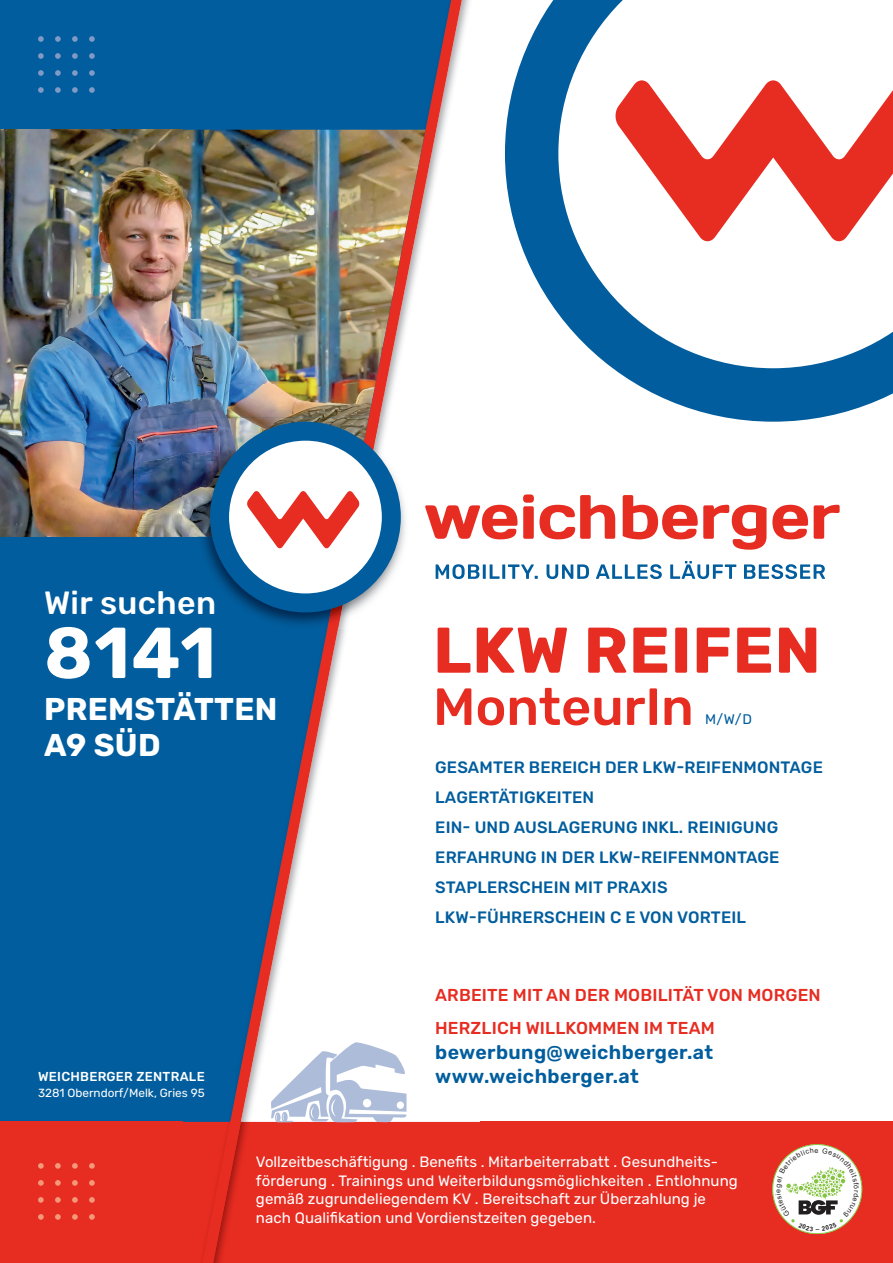
<style>
.page{position:relative;width:893px;height:1263px;background:#fff}
.page>*{position:absolute;margin:0;border:0;box-sizing:border-box;transform-origin:0 0}
.t1{font:700 72px "Rubik";color:#fff}
.t2{font:700 64.5px "Rubik";letter-spacing:.01em;color:#e72c21}
.t3{font:500 52.2px "Rubik";color:#e72c21}
.t4{font:500 32.1px "Rubik";color:#fff}
.t5{font:700 31.5px/36px "Rubik";letter-spacing:.01em;color:#fff}
.t6{font:600 19.5px/24px "Rubik";letter-spacing:.02em;color:#015d9d}
.t7{font:500 17.25px/33px "Rubik";letter-spacing:.01em;color:#e72c21}
.t8{font:500 16.5px/30px "Rubik";letter-spacing:.01em;color:#015d9d}
.t9{font:15px/18.8px "Rubik";letter-spacing:.005em;color:#fff}
.t10{font:13.95px "Rubik";color:#015d9d}
.t11{font:500 12.9px "Rubik";letter-spacing:.02em;color:#fff}
.t12{font:11.85px "Rubik";color:#fff}
.t13{font:7.2px "Arial";color:#231f20}
.t14{font:700 6.3px "Arial";color:#231f20}
</style>
<div class="page">
<div style="left:0;top:0;width:183px;height:1122px;background:#015d9d"></div>
<img style="left:0;top:130px;width:183px;height:407px">
<div style="left:0;top:1122px;width:893px;height:141px;background:#e72c21"></div>
<svg style="left:38px;top:1163px;width:6px;height:6px"></svg>
<svg style="left:55px;top:1163px;width:6px;height:6px"></svg>
<svg style="left:72px;top:1163px;width:6px;height:6px"></svg>
<svg style="left:89px;top:1163px;width:6px;height:6px"></svg>
<svg style="left:38px;top:1180px;width:6px;height:6px"></svg>
<svg style="left:55px;top:1180px;width:6px;height:6px"></svg>
<svg style="left:72px;top:1180px;width:6px;height:6px"></svg>
<svg style="left:89px;top:1180px;width:6px;height:6px"></svg>
<svg style="left:38px;top:1197px;width:6px;height:6px"></svg>
<svg style="left:55px;top:1197px;width:6px;height:6px"></svg>
<svg style="left:72px;top:1197px;width:6px;height:6px"></svg>
<svg style="left:89px;top:1197px;width:6px;height:6px"></svg>
<svg style="left:38px;top:1214px;width:6px;height:6px"></svg>
<svg style="left:55px;top:1214px;width:6px;height:6px"></svg>
<svg style="left:72px;top:1214px;width:6px;height:6px"></svg>
<svg style="left:89px;top:1214px;width:6px;height:6px"></svg>
<hr style="left:183px;top:537px;width:4px;height:585px;background:#015d9d">
<img style="left:183px;top:384px;width:4px;height:51px">
<img style="left:183px;top:435px;width:4px;height:102px">
<img style="left:187px;top:0;width:283px;height:1263px">
<svg style="left:38px;top:36px;width:6px;height:6px"></svg>
<svg style="left:55px;top:36px;width:6px;height:6px"></svg>
<svg style="left:72px;top:36px;width:6px;height:6px"></svg>
<svg style="left:89px;top:36px;width:6px;height:6px"></svg>
<svg style="left:38px;top:53px;width:6px;height:6px"></svg>
<svg style="left:55px;top:53px;width:6px;height:6px"></svg>
<svg style="left:72px;top:53px;width:6px;height:6px"></svg>
<svg style="left:89px;top:53px;width:6px;height:6px"></svg>
<svg style="left:38px;top:70px;width:6px;height:6px"></svg>
<svg style="left:55px;top:70px;width:6px;height:6px"></svg>
<svg style="left:72px;top:70px;width:6px;height:6px"></svg>
<svg style="left:89px;top:70px;width:6px;height:6px"></svg>
<svg style="left:38px;top:87px;width:6px;height:6px"></svg>
<svg style="left:55px;top:87px;width:6px;height:6px"></svg>
<svg style="left:72px;top:87px;width:6px;height:6px"></svg>
<svg style="left:89px;top:87px;width:6px;height:6px"></svg>
<svg style="left:505px;top:0;width:388px;height:422px"></svg>
<svg style="left:614px;top:80px;width:279px;height:161px"></svg>
<svg style="left:271px;top:1042px;width:136px;height:80px"></svg>
<svg style="left:425px;top:505px;width:92px;height:34px"></svg>
<svg style="left:523px;top:494px;width:92px;height:45px"></svg>
<svg style="left:623px;top:495px;width:143px;height:55px"></svg>
<svg style="left:772px;top:505px;width:36px;height:34px"></svg>
<svg style="left:814px;top:505px;width:26px;height:34px"></svg>
<svg style="left:436px;top:564px;width:102px;height:15px"></svg>
<svg style="left:546px;top:564px;width:43px;height:15px"></svg>
<svg style="left:596px;top:564px;width:66px;height:15px"></svg>
<svg style="left:670px;top:561px;width:66px;height:18px"></svg>
<svg style="left:744px;top:564px;width:81px;height:15px"></svg>
<img style="left:380px;top:418px;width:28px;height:211px">
<img style="left:197px;top:537px;width:130px;height:92px">
<img style="left:197px;top:418px;width:130px;height:119px">
<img style="left:327px;top:418px;width:53px;height:211px">
<svg style="left:210px;top:422px;width:191px;height:190px"></svg>
<svg style="left:772px;top:1144px;width:90px;height:90px"></svg>
<svg style="left:776px;top:1148px;width:83px;height:83px;background:#e2d2c4"></svg>
<h3 class="t4" style="left:44px;top:584px;width:174px">Wir suchen</h3>
<h1 class="t1" style="left:44px;top:611px;width:174px">8141</h1>
<h3 class="t5" style="left:44px;top:692px;width:235px">PREMSTÄTTEN<br>A9 SÜD</h3>
<p class="t11" style="left:38px;top:1069px;width:168px">WEICHBERGER ZENTRALE</p>
<p class="t12" style="left:38px;top:1086px;width:168px">3281 Oberndorf/Melk, Gries 95</p>
<h2 class="t2" style="left:433px;top:613px;width:389px">LKW REIFEN</h2>
<h3 class="t3" style="left:433px;top:677px;width:262px">MonteurIn</h3>
<p class="t8" style="left:435px;top:753px;width:389px">GESAMTER BEREICH DER LKW-REIFENMONTAGE<br>LAGERTÄTIGKEITEN<br>EIN- UND AUSLAGERUNG INKL. REINIGUNG<br>ERFAHRUNG IN DER LKW-REIFENMONTAGE<br>STAPLERSCHEIN MIT PRAXIS<br>LKW-FÜHRERSCHEIN C E VON VORTEIL</p>
<p class="t10" style="left:705px;top:711px;width:48px">M/W/D</p>
<p class="t7" style="left:435px;top:978px;width:387px">ARBEITE MIT AN DER MOBILITÄT VON MORGEN<br>HERZLICH WILLKOMMEN IM TEAM</p>
<h3 class="t6" style="left:435px;top:1041px;width:280px">bewerbung@weichberger.at www.weichberger.at</h3>
<p class="t13" style="left:815px;top:1145px;width:6px">e</p>
<p class="t9" style="left:256px;top:1153px;width:483px">Vollzeitbeschäftigung . Benefits . Mitarbeiterrabatt . Gesundheits&shy;förderung . Trainings und Weiterbildungsmöglichkeiten . Entlohnung gemäß zugrundeliegendem KV . Bereitschaft zur Überzahlung je nach Qualifikation und Vordienstzeiten gegeben.</p>
<p class="t14" style="left:816px;top:1225px;width:5px">–</p>
</div>
